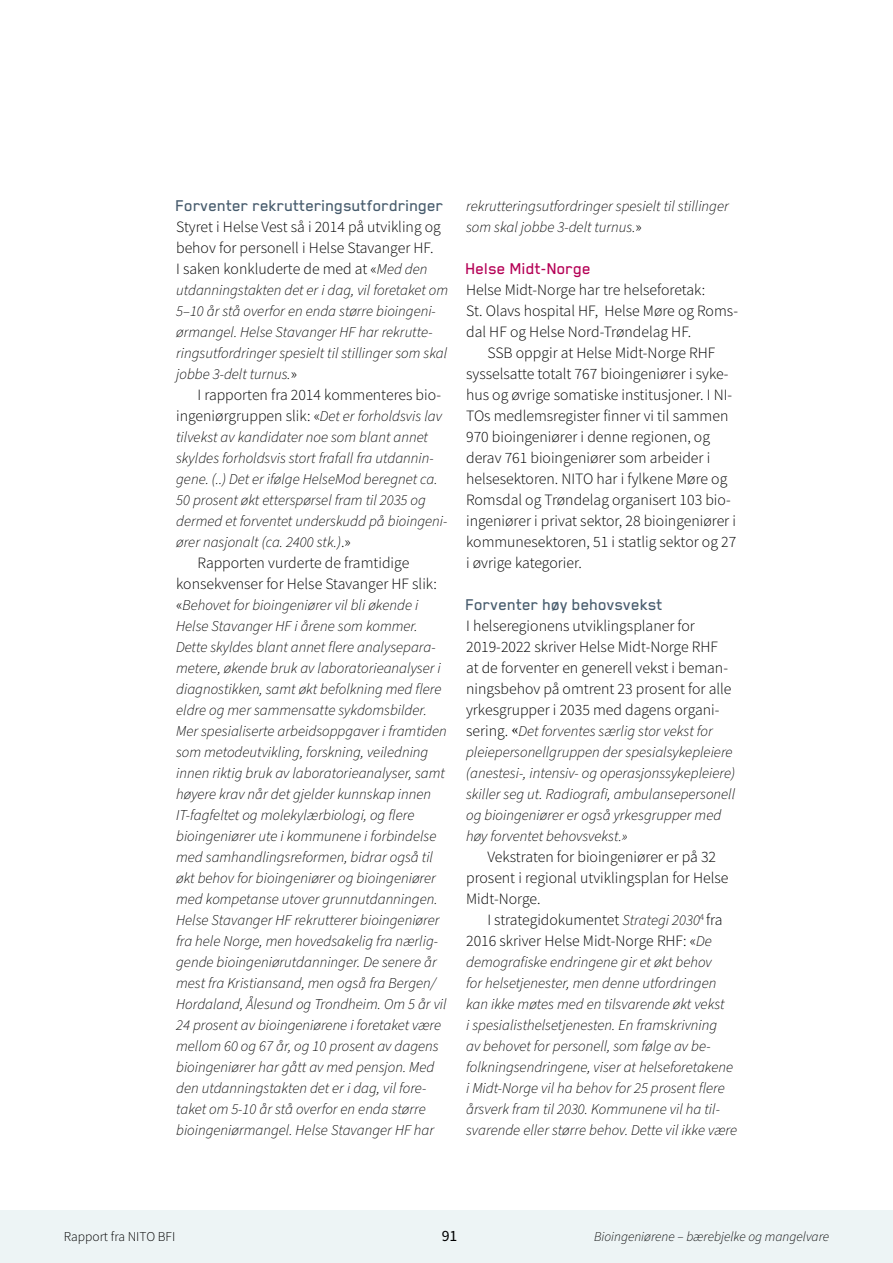
<style>
.page{position:relative;width:893px;height:1263px;background:#fff}
.page>*{position:absolute;margin:0;border:0;box-sizing:border-box;transform-origin:0 0}
.Overskrift_3{font:500 18px "Blender";color:#475c6d}
.Brødtekst_med_5_mm_i{font:500 18px "Blender";color:#475c6d}
.Overskrift_2{font:500 18px "Blender";color:#b50156}
.Brødtekst_med_5_mm_i-2{font:300 15.75px/21px "Source Sans Pro";color:#000}
.Brødtekst{font:300 15.75px/21px "Source Sans Pro";color:#000}
.t1{font:15.75px "Source Sans Pro";color:#000}
.Brødtekst_med_5_mm_i-3{font:italic 300 15px/21px "Source Sans Pro";color:#000}
.Brødtekst-2{font:italic 300 15px/21px "Source Sans Pro";color:#000}
.t2{font:italic 300 13.5px "Source Sans Pro";color:#000}
.t3{font:300 13.5px "Source Sans Pro";color:#000}
.s1{font-style:italic;font-size:15px}
.s2{font-style:normal;font-size:15.75px}
.s3{font-family:"Minion Pro";font-weight:400;font-style:normal;font-size:15.75px}
</style>
<div class="page">
<div style="left:0;top:1211px;width:893px;height:52px;background:#edf4f5"></div>
<p class="Overskrift_3" style="left:176px;top:195px;width:269px">Forventer rekrutteringsutfordringer</p>
<p class="Brødtekst" style="left:176px;top:216px;width:266px">Styret i Helse Vest så i 2014 på utvikling og behov for personell i Helse Stavanger HF.<br>I saken konkluderte de med at «<span class="s1">Med den</span></p>
<p class="Brødtekst-2" style="left:176px;top:280px;width:273px">utdanningstakten det er i dag, vil foretaket om 5–10 år stå overfor en enda større bioingeni&shy;ørmangel. Helse Stavanger HF har rekrutte&shy;ringsutfordringer spesielt til stillinger som skal jobbe 3-delt turnus.<span class="s2">»</span></p>
<p class="Brødtekst_med_5_mm_i-2" style="left:176px;top:384px;width:267px;text-align:right">I rapporten fra 2014 kommenteres bio&shy;ingeniørgruppen slik: «<span class="s1">Det er forholdsvis lav</span></p>
<p class="Brødtekst_med_5_mm_i-3" style="left:176px;top:427px;width:273px">tilvekst av kandidater noe som blant annet skyldes forholdsvis stort frafall fra utdannin&shy;gene. (..) Det er ifølge HelseMod beregnet ca.<br>50 prosent økt etterspørsel fram til 2035 og dermed et forventet underskudd på bioingeni&shy;ører nasjonalt (ca. 2400 stk.)<span class="s2">.»</span></p>
<p class="Brødtekst_med_5_mm_i-2" style="left:176px;top:552px;width:262px;text-align:center">Rapporten vurderte de framtidige konsekvenser for Helse Stavanger HF slik:</p>
<p class="Brødtekst_med_5_mm_i-3" style="left:176px;top:595px;width:272px"><span class="s2">«</span>Behovet for bioingeniører vil bli økende i Helse Stavanger HF i årene som kommer.<br>Dette skyldes blant annet flere analysepara&shy;metere, økende bruk av laboratorieanalyser i diagnostikken, samt økt befolkning med flere eldre og mer sammensatte sykdomsbilder.<br>Mer spesialiserte arbeidsoppgaver i framtiden som metodeutvikling, forskning, veiledning innen riktig bruk av laboratorieanalyser, samt høyere krav når det gjelder kunnskap innen IT-fagfeltet og molekylærbiologi, og flere bioingeniører ute i kommunene i forbindelse med samhandlingsreformen, bidrar også til økt behov for bioingeniører og bioingeniører med kompetanse utover grunnutdanningen.<br>Helse Stavanger HF rekrutterer bioingeniører fra hele Norge, men hovedsakelig fra nærlig&shy;gende bioingeniørutdanninger. De senere år mest fra Kristiansand, men også fra Bergen/ Hordaland, Ålesund og Trondheim. Om 5 år vil 24 prosent av bioingeniørene i foretaket være mellom 60 og 67 år, og 10 prosent av dagens bioingeniører har gått av med pensjon. Med den utdanningstakten det er i dag, vil fore&shy;taket om 5-10 år stå overfor en enda større bioingeniørmangel. Helse Stavanger HF har</p>
<p class="Brødtekst_med_5_mm_i-3" style="left:466px;top:196px;width:264px">rekrutteringsutfordringer spesielt til stillinger som skal jobbe 3-delt turnus.<span class="s2">»</span></p>
<p class="Overskrift_2" style="left:466px;top:258px;width:127px">Helse Midt-Norge</p>
<p class="Brødtekst" style="left:466px;top:279px;width:273px">Helse Midt-Norge har tre helseforetak:<br>St. Olavs hospital HF, Helse Møre og Roms&shy;dal HF og Helse Nord-Trøndelag HF.</p>
<p class="Brødtekst_med_5_mm_i-2" style="left:466px;top:342px;width:272px;text-indent:21px">SSB oppgir at Helse Midt-Norge RHF sysselsatte totalt 767 bioingeniører i syke&shy;hus og øvrige somatiske institusjoner. I NI-TOs medlemsregister finner vi til sammen 970 bioingeniører i denne regionen, og derav 761 bioingeniører som arbeider i helsesektoren. NITO har i fylkene Møre og Romsdal og Trøndelag organisert 103 bio&shy;ingeniører i privat sektor, 28 bioingeniører i kommunesektoren, 51 i statlig sektor og 27 i øvrige kategorier.</p>
<p class="Brødtekst_med_5_mm_i" style="left:466px;top:594px;width:199px">Forventer høy behovsvekst</p>
<p class="Brødtekst_med_5_mm_i-2" style="left:466px;top:615px;width:267px">I helseregionens utviklingsplaner for 2019-2022 skriver Helse Midt-Norge RHF at de forventer en generell vekst i beman&shy;ningsbehov på omtrent 23 prosent for alle yrkesgrupper i 2035 med dagens organi-</p>
<p class="Brødtekst_med_5_mm_i-3" style="left:466px;top:721px;width:271px"><span class="s2">sering.</span> <span class="s3">«</span>Det forventes særlig stor vekst for pleiepersonellgruppen der spesialsykepleiere (anestesi-, intensiv- og operasjonssykepleiere) skiller seg ut. Radiografi, ambulansepersonell og bioingeniører er også yrkesgrupper med høy forventet behovsvekst.»</p>
<p class="Brødtekst_med_5_mm_i-2" style="left:466px;top:846px;width:264px;text-indent:21px">Vekstraten for bioingeniører er på 32 prosent i regional utviklingsplan for Helse<br>Midt-Norge.</p>
<p class="Brødtekst_med_5_mm_i-2" style="left:466px;top:909px;width:258px;text-indent:21px">I strategidokumentet <span class="s1">Strategi 2030</span><sup>4</sup> fra<br>2016 skriver Helse Midt-Norge RHF: «<span class="s1">De</span></p>
<p class="Brødtekst_med_5_mm_i-3" style="left:466px;top:952px;width:272px">demografiske endringene gir et økt behov<br>for helsetjenester, men denne utfordringen kan ikke møtes med en tilsvarende økt vekst<br>i spesialisthelsetjenesten. En framskrivning<br>av behovet for personell, som følge av be&shy;folkningsendringene, viser at helseforetakene i Midt-Norge vil ha behov for 25 prosent flere årsverk fram til 2030. Kommunene vil ha til&shy;svarende eller større behov. Dette vil ikke være</p>
<p class="t3" style="left:64px;top:1228px;width:113px">Rapport fra NITO BFI</p>
<p class="t1" style="left:442px;top:1225px;width:17px">91</p>
<p class="t2" style="left:594px;top:1227px;width:237px">Bioingeniørene – bærebjelke og mangelvare</p>
</div>
